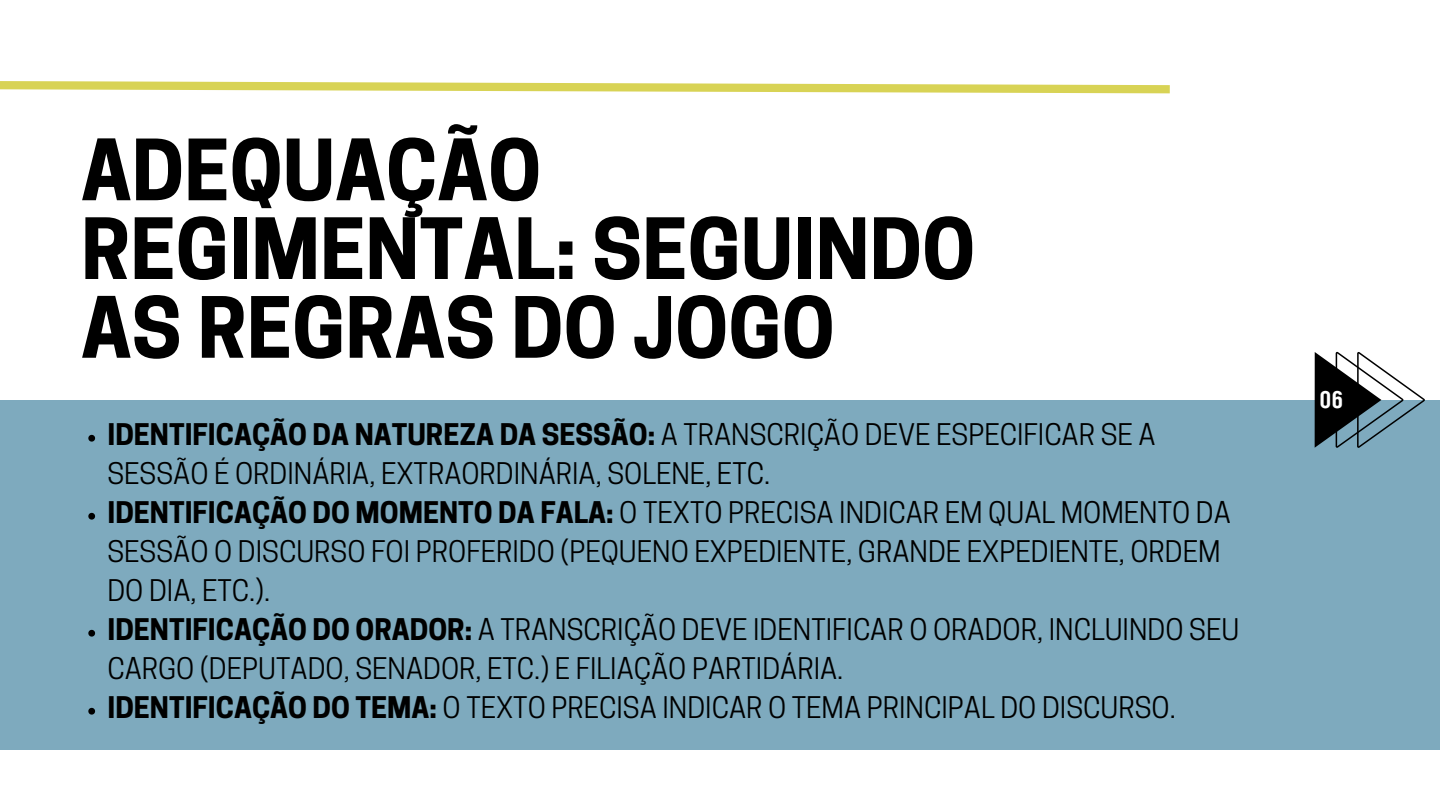
<style>
.page{position:relative;width:1440px;height:810px;background:#fff}
.page>*{position:absolute;margin:0;border:0;box-sizing:border-box;transform-origin:0 0}
.t1{font:700 79.1px/78.8px "Cooper Hewitt";color:#000}
.t2{font:28px/39px "Cooper Hewitt";color:#000}
.t3{font:700 23.8px "Helios Cond";color:#fff}
.s1{font-weight:700}
</style>
<div class="page">
<div style="left:0;top:400px;width:1440px;height:349px;background:#7eaabe"></div>
<svg style="left:1315px;top:352px;width:110px;height:96px"></svg>
<svg style="left:88px;top:435px;width:7px;height:7px"></svg>
<svg style="left:88px;top:513px;width:7px;height:7px"></svg>
<svg style="left:88px;top:630px;width:7px;height:7px"></svg>
<svg style="left:88px;top:708px;width:7px;height:7px"></svg>
<svg style="left:0;top:81px;width:1170px;height:13px"></svg>
<h1 class="t1" style="left:81px;top:141px;width:896px">ADEQUAÇÃO<br>REGIMENTAL: SEGUINDO<br>AS REGRAS DO JOGO</h1>
<p class="t2" style="left:107px;top:419px;width:1050px"><span class="s1">IDENTIFICAÇÃO DA NATUREZA DA SESSÃO:</span> A TRANSCRIÇÃO DEVE ESPECIFICAR SE A<br>SESSÃO É ORDINÁRIA, EXTRAORDINÁRIA, SOLENE, ETC.</p>
<p class="t2" style="left:107px;top:497px;width:1125px"><span class="s1">IDENTIFICAÇÃO DO MOMENTO DA FALA:</span> O TEXTO PRECISA INDICAR EM QUAL MOMENTO DA<br>SESSÃO O DISCURSO FOI PROFERIDO (PEQUENO EXPEDIENTE, GRANDE EXPEDIENTE, ORDEM<br>DO DIA, ETC.).</p>
<p class="t2" style="left:107px;top:614px;width:1133px"><span class="s1">IDENTIFICAÇÃO DO ORADOR:</span> A TRANSCRIÇÃO DEVE IDENTIFICAR O ORADOR, INCLUINDO SEU<br>CARGO (DEPUTADO, SENADOR, ETC.) E FILIAÇÃO PARTIDÁRIA.</p>
<p class="t2" style="left:107px;top:692px;width:1070px"><span class="s1">IDENTIFICAÇÃO DO TEMA:</span> O TEXTO PRECISA INDICAR O TEMA PRINCIPAL DO DISCURSO.</p>
<p class="t3" style="left:1320px;top:383px;width:25px">06</p>
</div>
